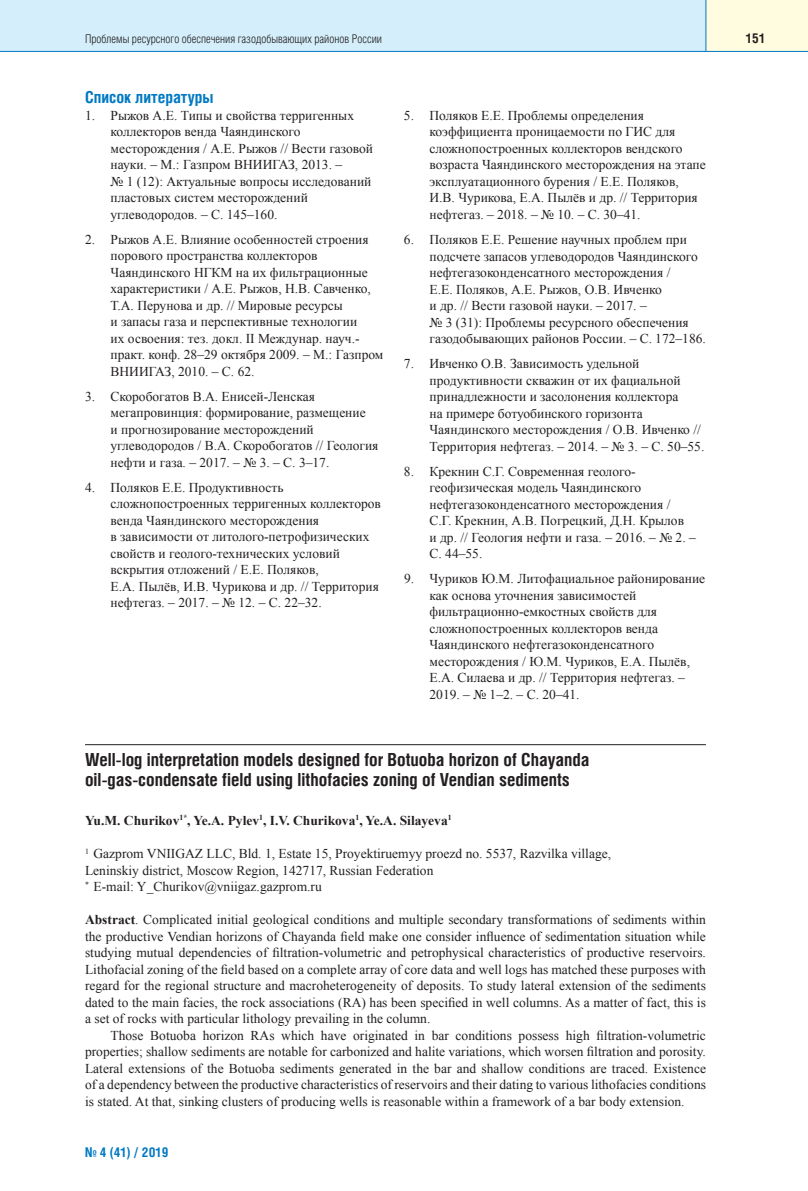
<style>
.page{position:relative;width:808px;height:1191px;background:#fff}
.page>*{position:absolute;margin:0;border:0;box-sizing:border-box;transform-origin:0 0}
.t1{font:700 18px/19.5px "Helios Cond";color:#231f20}
.t2{font:700 16.5px "Helios Cond";color:#0079c2}
.t3{font:13.5px/16.5px "Times New Roman";color:#231f20}
.t4{font:700 13.5px "Times New Roman";color:#231f20}
.t5{font:700 13.5px "Helios Cond";color:#0079c2}
.t6{font:700 13.5px "Helios Cond";color:#231f20}
.t7{font:300 12px "Helios Cond";color:#231f20}
.s1{font-weight:700}
</style>
<div class="page">
<div style="left:0;top:0;width:706px;height:51px;background:#d4effb"></div>
<div style="left:706px;top:0;width:102px;height:51px;background:#fffce0"></div>
<hr style="left:0;top:51px;width:808px;height:1px;background:#0079c2">
<hr style="left:705px;top:0;width:1px;height:51px;background:#0079c2">
<hr style="left:85px;top:744px;width:621px;height:1px;background:#231f20">
<p class="t7" style="left:85px;top:34px;width:298px">Проблемы ресурсного обеспечения газодобывающих районов России</p>
<p class="t6" style="left:746px;top:33px;width:21px">151</p>
<p class="t2" style="left:85px;top:91px;width:130px">Список литературы</p>
<p class="t3" style="left:111px;top:107px;width:264px;text-indent:-26px">1. Рыжов А.Е. Типы и свойства терригенных коллекторов венда Чаяндинского месторождения / А.Е. Рыжов // Вести газовой науки. – М.: Газпром ВНИИГАЗ, 2013. –<br>№ 1 (12): Актуальные вопросы исследований пластовых систем месторождений углеводородов. – С. 145–160.</p>
<p class="t3" style="left:111px;top:231px;width:274px;text-indent:-26px">2. Рыжов А.Е. Влияние особенностей строения порового пространства коллекторов Чаяндинского НГКМ на их фильтрационные характеристики / А.Е. Рыжов, Н.В. Савченко, Т.А. Перунова и др. // Мировые ресурсы<br>и запасы газа и перспективные технологии<br>их освоения: тез. докл. II Междунар. науч.- практ. конф. 28–29 октября 2009. – М.: Газпром ВНИИГАЗ, 2010. – С. 62.</p>
<p class="t3" style="left:111px;top:388px;width:269px;text-indent:-26px">3. Скоробогатов В.А. Енисей-Ленская мегапровинция: формирование, размещение<br>и прогнозирование месторождений углеводородов / В.А. Скоробогатов // Геология нефти и газа. – 2017. – № 3. – С. 3–17.</p>
<p class="t3" style="left:111px;top:479px;width:272px;text-indent:-26px">4. Поляков Е.Е. Продуктивность сложнопостроенных терригенных коллекторов венда Чаяндинского месторождения<br>в зависимости от литолого-петрофизических свойств и геолого-технических условий вскрытия отложений / Е.Е. Поляков,<br>Е.А. Пылёв, И.В. Чурикова и др. // Территория нефтегаз. – 2017. – № 12. – С. 22–32.</p>
<p class="t3" style="left:429px;top:107px;width:278px;text-indent:-26px">5. Поляков Е.Е. Проблемы определения коэффициента проницаемости по ГИС для сложнопостроенных коллекторов вендского возраста Чаяндинского месторождения на этапе эксплуатационного бурения / Е.Е. Поляков, И.В. Чурикова, Е.А. Пылёв и др. // Территория нефтегаз. – 2018. – № 10. – С. 30–41.</p>
<p class="t3" style="left:429px;top:231px;width:278px;text-indent:-26px">6. Поляков Е.Е. Решение научных проблем при подсчете запасов углеводородов Чаяндинского нефтегазоконденсатного месторождения /<br>Е.Е. Поляков, А.Е. Рыжов, О.В. Ивченко<br>и др. // Вести газовой науки. – 2017. –<br>№ 3 (31): Проблемы ресурсного обеспечения газодобывающих районов России. – С. 172–186.</p>
<p class="t3" style="left:429px;top:355px;width:276px;text-indent:-26px">7. Ивченко О.В. Зависимость удельной продуктивности скважин от их фациальной принадлежности и засолонения коллектора<br>на примере ботуобинского горизонта Чаяндинского месторождения / О.В. Ивченко // Территория нефтегаз. – 2014. – № 3. – С. 50–55.</p>
<p class="t3" style="left:429px;top:463px;width:268px;text-indent:-26px">8. Крекнин С.Г. Современная геолого&shy;геофизическая модель Чаяндинского нефтегазоконденсатного месторождения / С.Г. Крекнин, А.В. Погрецкий, Д.Н. Крылов<br>и др. // Геология нефти и газа. – 2016. – № 2. – С. 44–55.</p>
<p class="t3" style="left:429px;top:570px;width:277px;text-indent:-26px">9. Чуриков Ю.М. Литофациальное районирование как основа уточнения зависимостей фильтрационно-емкостных свойств для сложнопостроенных коллекторов венда Чаяндинского нефтегазоконденсатного месторождения / Ю.М. Чуриков, Е.А. Пылёв, Е.А. Силаева и др. // Территория нефтегаз. – 2019. – № 1–2. – С. 20–41.</p>
<h1 class="t1" style="left:85px;top:751px;width:506px">Well-log interpretation models designed for Botuoba horizon of Chayanda oil-gas-condensate field using lithofacies zoning of Vendian sediments</h1>
<p class="t4" style="left:85px;top:813px;width:368px">Yu.M. Churikov<sup>1*</sup>, Ye.A. Pylev<sup>1</sup>, I.V. Churikova<sup>1</sup>, Ye.A. Silayeva<sup>1</sup></p>
<p class="t3" style="left:85px;top:845px;width:528px"><sup>1</sup> Gazprom VNIIGAZ LLC, Bld. 1, Estate 15, Proyektiruemyy proezd no. 5537, Razvilka village,<br>Leninskiy district, Moscow Region, 142717, Russian Federation<br><sup>*</sup> E-mail: Y_Churikov@vniigaz.gazprom.ru</p>
<p class="t3" style="left:85px;top:911px;width:622px;text-align:justify"><span class="s1">Abstract</span>. Complicated initial geological conditions and multiple secondary transformations of sediments within the productive Vendian horizons of Chayanda field make one consider influence of sedimentation situation while studying mutual dependencies of filtration-volumetric and petrophysical characteristics of productive reservoirs.<br>Lithofacial zoning of the field based on a complete array of core data and well logs has matched these purposes with regard for the regional structure and macroheterogeneity of deposits. To study lateral extension of the sediments dated to the main facies, the rock associations (RA) has been specified in well columns. As a matter of fact, this is a set of rocks with particular lithology prevailing in the column.</p>
<p class="t3" style="left:85px;top:1027px;width:622px;text-align:justify;text-indent:26px">Those Botuoba horizon RAs which have originated in bar conditions possess high filtration-volumetric properties; shallow sediments are notable for carbonized and halite variations, which worsen filtration and porosity.<br>Lateral extensions of the Botuoba sediments generated in the bar and shallow conditions are traced. Existence of a dependency between the productive characteristics of reservoirs and their dating to various lithofacies conditions is stated. At that, sinking clusters of producing wells is reasonable within a framework of a bar body extension.</p>
<p class="t5" style="left:85px;top:1147px;width:85px">№ 4 (41) / 2019</p>
</div>
